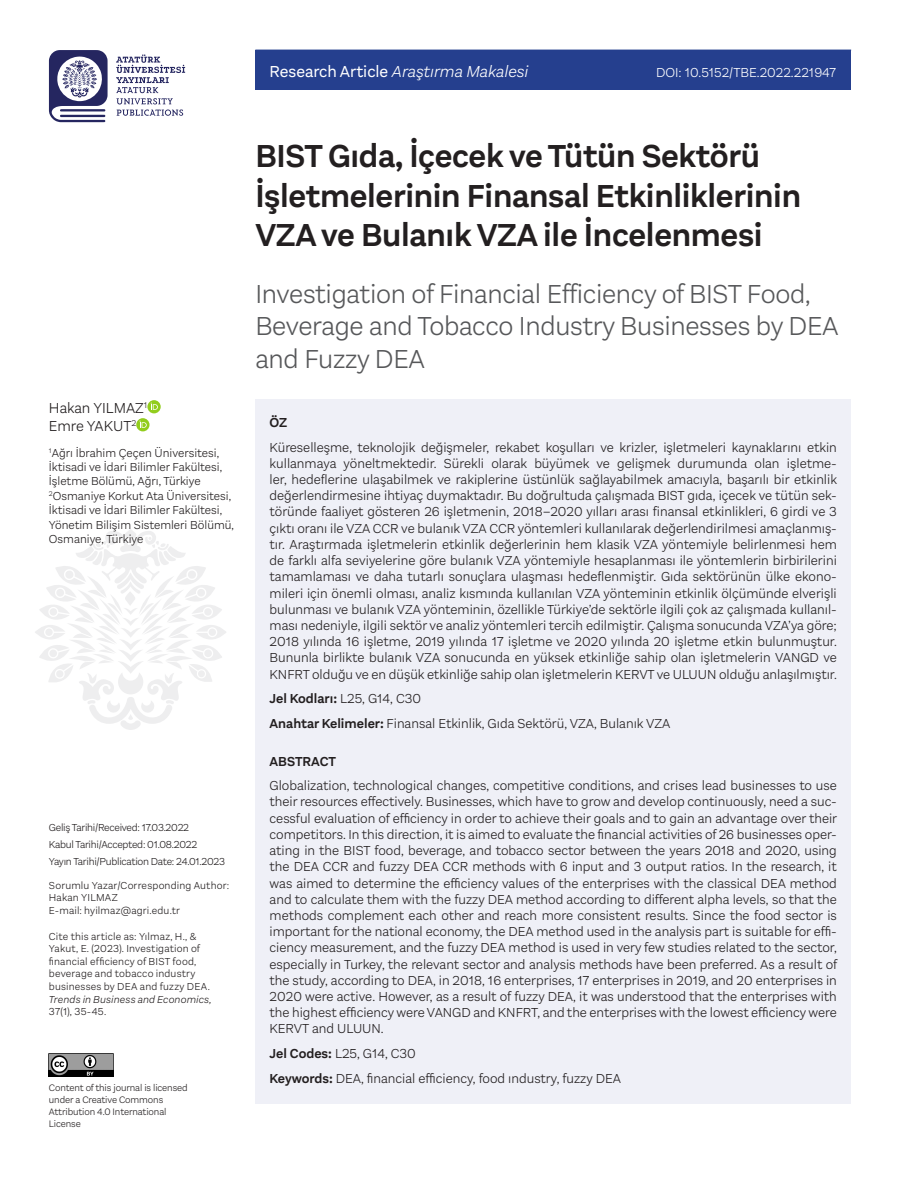
<style>
.page{position:relative;width:915px;height:1191px;background:#fff}
.page>*{position:absolute;margin:0;border:0;box-sizing:border-box;transform-origin:0 0}
.t1{font:600 33px/39.6px "Aestetico";letter-spacing:-.01em;color:#231f20}
.t2{font:300 27px/32.4px "Aestetico";letter-spacing:-.01em;color:#57585a}
.t3{font:italic 300 16.5px "Aestetico";color:#fff}
.t4{font:300 15px/18px "Aestetico";color:#231f20}
.t5{font:300 13.5px/16.2px "Aestetico";color:#231f20;text-align:justify}
.t6{font:300 13.5px "Aestetico";color:#fff}
.t7{font:600 13.5px "Aestetico";color:#231f20}
.t8{font:300 12px/14.4px "Aestetico";color:#231f20}
.t9{font:300 10.5px/12.6px "Aestetico";letter-spacing:.01em;color:#231f20}
.t10{font:300 10.5px/16.8px "Aestetico";letter-spacing:-.025em;color:#231f20}
.t11{font:italic 300 10.5px "Aestetico";letter-spacing:.015em;color:#231f20}
.t12{font:300 9.75px/12px "Aestetico";letter-spacing:-.01em;color:#231f20}
.s1{font-weight:400;font-style:normal}
.s2{font-weight:600}
</style>
<div class="page">
<svg style="left:35px;top:529px;width:191px;height:201px"></svg>
<svg style="left:116px;top:54px;width:69px;height:62px"></svg>
<svg style="left:49px;top:50px;width:58px;height:72px"></svg>
<div style="left:255px;top:50px;width:595px;height:39px;background:#253f8e"></div>
<div style="left:255px;top:399px;width:595px;height:48px;background:#eff0f7"></div>
<div style="left:255px;top:425px;width:595px;height:266px;background:#eff0f7"></div>
<div style="left:255px;top:676px;width:595px;height:39px;background:#eff0f7"></div>
<div style="left:255px;top:701px;width:595px;height:48px;background:#eff0f7"></div>
<div style="left:255px;top:737px;width:595px;height:48px;background:#eff0f7"></div>
<div style="left:255px;top:763px;width:595px;height:282px;background:#eff0f7"></div>
<div style="left:255px;top:1031px;width:595px;height:39px;background:#eff0f7"></div>
<div style="left:255px;top:1056px;width:595px;height:47px;background:#eff0f7"></div>
<svg style="left:147px;top:400px;width:14px;height:13px"></svg>
<svg style="left:151px;top:402px;width:7px;height:8px"></svg>
<svg style="left:136px;top:418px;width:13px;height:13px"></svg>
<svg style="left:139px;top:420px;width:8px;height:8px"></svg>
<img style="left:49px;top:1053px;width:65px;height:23px">
<p class="t3" style="left:269px;top:62px;width:260px"><span class="s1">Research Article</span> Araştırma Makalesi</p>
<p class="t6" style="left:656px;top:65px;width:181px">doi : 10.5152/TBE.2022.221947</p>
<p class="t4" style="left:49px;top:399px;width:100px">Hakan YILMAZ<sup>1<br></sup>Emre YAKUT<sup>2</sup></p>
<p class="t8" style="left:49px;top:445px;width:186px"><sup>1</sup>Ağrı İbrahim Çeçen Üniversitesi, İktisadi ve İdari Bilimler Fakültesi, İşletme Bölümü, Ağrı, Türkiye <sup>2</sup>Osmaniye Korkut Ata Üniversitesi, İktisadi ve İdari Bilimler Fakültesi, Yönetim Bilişim Sistemleri Bölümü, Osmaniye, Türkiye</p>
<p class="t10" style="left:49px;top:819px;width:178px">Geliş Tarihi/Received: 17.03.2022<br>Kabul Tarihi/Accepted: 01.08.2022<br>Yayın Tarihi/Publication Date: 24.01.2023</p>
<p class="t9" style="left:49px;top:879px;width:182px">Sorumlu Yazar/Corresponding Author:<br>Hakan YILMAZ<br>E-mail: hyilmaz@agri.edu.tr</p>
<p class="t9" style="left:49px;top:929px;width:162px">Cite this article as: Yılmaz, H., &amp; Yakut, E. (2023). Investigation of financial efficiency of BIST food, beverage and tobacco industry businesses by DEA and fuzzy DEA.</p>
<p class="t11" style="left:49px;top:993px;width:164px">Trends in Business and Economics,</p>
<p class="t9" style="left:49px;top:1005px;width:59px">37(1), 35-45.</p>
<p class="t12" style="left:49px;top:1081px;width:140px">Content of this journal is licensed under a Creative Commons<br>Attribution 4.0 International<br>License</p>
<h1 class="t1" style="left:255px;top:137px;width:547px">BIST Gıda, İçecek ve Tütün Sektörü<br>İşletmelerinin Finansal Etkinliklerinin<br>VZA ve Bulanık VZA ile İncelenmesi</h1>
<h2 class="t2" style="left:255px;top:277px;width:584px">Investigation of Financial Efficiency of BIST Food,<br>Beverage and Tobacco Industry Businesses by DEA and Fuzzy DEA</h2>
<p class="t7" style="left:269px;top:414px;width:19px">ÖZ</p>
<p class="t5" style="left:269px;top:439px;width:568px">Küreselleşme, teknolojik değişmeler, rekabet koşulları ve krizler, işletmeleri kaynaklarını etkin kullanmaya yöneltmektedir. Sürekli olarak büyümek ve gelişmek durumunda olan işletme&shy;ler, hedeflerine ulaşabilmek ve rakiplerine üstünlük sağlayabilmek amacıyla, başarılı bir etkinlik değerlendirmesine ihtiyaç duymaktadır. Bu doğrultuda çalışmada BIST gıda, içecek ve tütün sek&shy;töründe faaliyet gösteren 26 işletmenin, 2018–2020 yılları arası finansal etkinlikleri, 6 girdi ve 3 çıktı oranı ile VZA CCR ve bulanık VZA CCR yöntemleri kullanılarak değerlendirilmesi amaçlanmış&shy;tır. Araştırmada işletmelerin etkinlik değerlerinin hem klasik VZA yöntemiyle belirlenmesi hem de farklı alfa seviyelerine göre bulanık VZA yöntemiyle hesaplanması ile yöntemlerin birbirilerini tamamlaması ve daha tutarlı sonuçlara ulaşması hedeflenmiştir. Gıda sektörünün ülke ekono&shy;mileri için önemli olması, analiz kısmında kullanılan VZA yönteminin etkinlik ölçümünde elverişli bulunması ve bulanık VZA yönteminin, özellikle Türkiye’de sektörle ilgili çok az çalışmada kullanıl&shy;ması nedeniyle, ilgili sektör ve analiz yöntemleri tercih edilmiştir. Çalışma sonucunda VZA’ya göre; 2018 yılında 16 işletme, 2019 yılında 17 işletme ve 2020 yılında 20 işletme etkin bulunmuştur.<br>Bununla birlikte bulanık VZA sonucunda en yüksek etkinliğe sahip olan işletmelerin VANGD ve KNFRT olduğu ve en düşük etkinliğe sahip olan işletmelerin KERVT ve ULUUN olduğu anlaşılmıştır.</p>
<p class="t5" style="left:269px;top:686px;width:402px;line-height:24.8px"><span class="s2">Jel Kodları:</span> L25, G14, C30<br><span class="s2">Anahtar Kelimeler:</span> Finansal Etkinlik, Gıda Sektörü, VZA, Bulanık VZA</p>
<p class="t7" style="left:269px;top:753px;width:68px">ABSTRACT</p>
<p class="t5" style="left:269px;top:777px;width:569px">Globalization, technological changes, competitive conditions, and crises lead businesses to use their resources effectively. Businesses, which have to grow and develop continuously, need a suc&shy;cessful evaluation of efficiency in order to achieve their goals and to gain an advantage over their competitors. In this direction, it is aimed to evaluate the financial activities of 26 businesses oper&shy;ating in the BIST food, beverage, and tobacco sector between the years 2018 and 2020, using the DEA CCR and fuzzy DEA CCR methods with 6 input and 3 output ratios. In the research, it was aimed to determine the efficiency values of the enterprises with the classical DEA method and to calculate them with the fuzzy DEA method according to different alpha levels, so that the methods complement each other and reach more consistent results. Since the food sector is important for the national economy, the DEA method used in the analysis part is suitable for effi&shy;ciency measurement, and the fuzzy DEA method is used in very few studies related to the sector, especially in Turkey, the relevant sector and analysis methods have been preferred. As a result of the study, according to DEA, in 2018, 16 enterprises, 17 enterprises in 2019, and 20 enterprises in 2020 were active. However, as a result of fuzzy DEA, it was understood that the enterprises with the highest efficiency were VANGD and KNFRT, and the enterprises with the lowest efficiency were KERVT and ULUUN.</p>
<p class="t5" style="left:269px;top:1041px;width:353px;line-height:24.8px"><span class="s2">Jel Codes:</span> L25, G14, C30<br><span class="s2">Keywords:</span> DEA, financial efficiency, food ındustry, fuzzy DEA</p>
</div>
